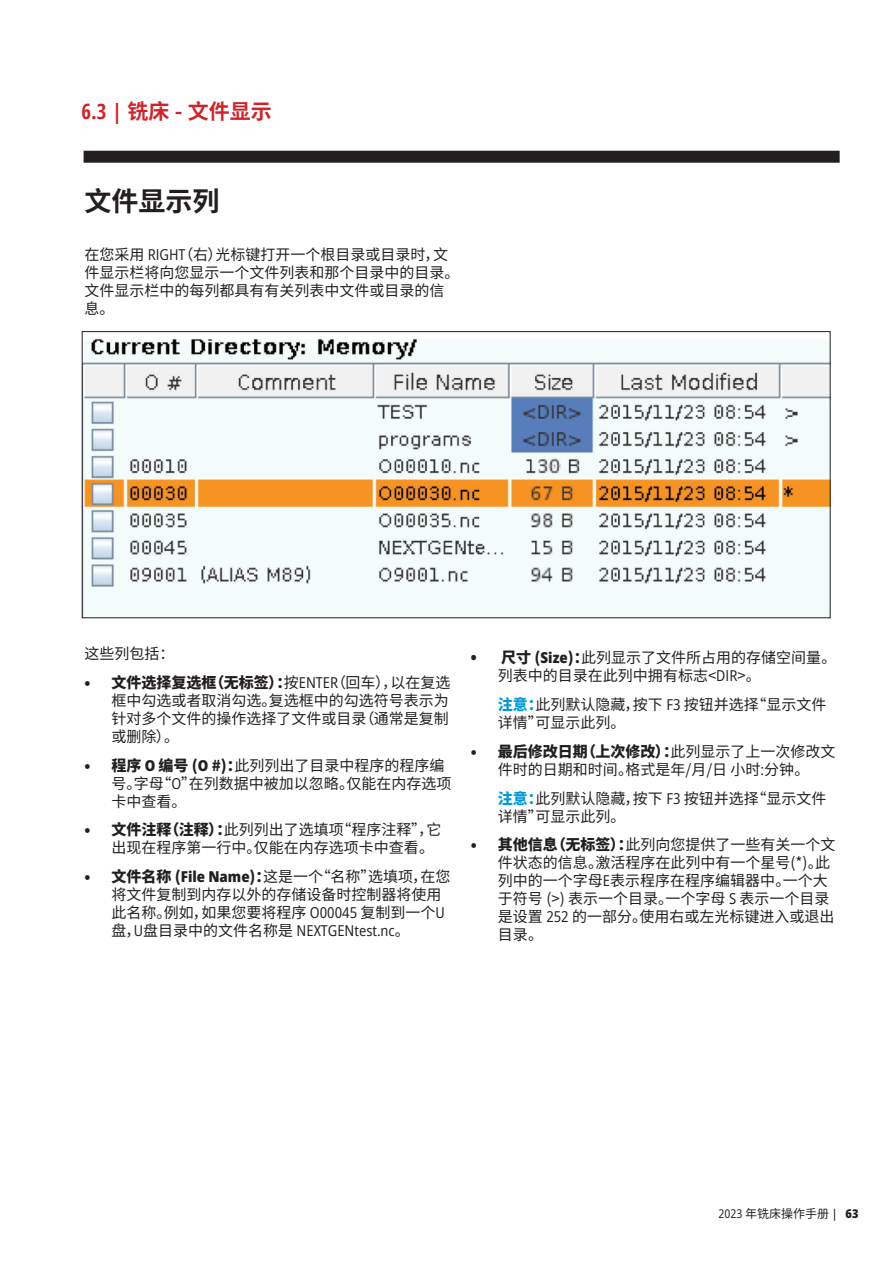
<style>
.page{position:relative;width:893px;height:1263px;background:#fff}
.page>*{position:absolute;margin:0;border:0;box-sizing:border-box;transform-origin:0 0}
.t1{font:700 27px "Noto Sans CJ Ksc";color:#231f20}
.t2{font:700 21px "Noto Sans CJ Ksc";color:#d1232a}
.t3{font:15px/18px "Noto Sans CJ Ksc";color:#231f20}
.t4{font:semi-condensed 15px "Open Sans";color:#231f20}
.t5{font:12px "Noto Sans CJ Ksc";color:#231f20}
.s1{font-family:"Open Sans";font-stretch:condensed}
.s2{font-family:"Open Sans";font-stretch:semi-condensed}
.s3{font-weight:900}
.s4{font-family:"Open Sans";font-weight:800;font-stretch:semi-condensed}
.s5{font-family:"Noto Sans CJ Ksc";font-stretch:normal}
.s6{font-weight:900;color:#0099da}
.s7{font-family:"Open Sans";font-weight:500;font-stretch:semi-condensed}
</style>
<div class="page">
<div style="left:84px;top:151px;width:756px;height:12px;background:#231f20"></div>
<img style="left:84px;top:339px;width:744px;height:277px">
<h2 class="t2" style="left:81px;top:99px;width:192px"><span class="s1">6.3 |</span> 铣床 - 文件显示</h2>
<h1 class="t1" style="left:84px;top:185px;width:136px">文件显示列</h1>
<p class="t3" style="left:84px;top:246px;width:377px">在您采用 <span class="s2">RIGHT</span>（右）光标键打开一个根目录或目录时，文件显示栏将向您显示一个文件列表和那个目录中的目录。文件显示栏中的每列都具有有关列表中文件或目录的信息。</p>
<p class="t3" style="left:84px;top:645px;width:91px">这些列包括：</p>
<p class="t3" style="left:111px;top:674px;width:341px;text-align:justify;text-indent:-27px"><span class="s3">• 文件选择复选框（无标签）：</span>按<span class="s2">ENTER</span>（回车），以在复选框中勾选或者取消勾选。复选框中的勾选符号表示为针对多个文件的操作选择了文件或目录（通常是复制或删除）。</p>
<p class="t3" style="left:111px;top:756px;width:341px;text-indent:-27px"><span class="s3">• 程序</span> <span class="s4">O</span> <span class="s3">编号 (</span><span class="s4">O</span> <span class="s3">#)：</span>此列列出了目录中程序的程序编号。字母“<span class="s2">O</span>”在列数据中被加以忽略。仅能在内存选项卡中查看。</p>
<p class="t3" style="left:111px;top:821px;width:332px;text-indent:-27px"><span class="s3">• 文件注释（注释）：</span>此列列出了选填项“程序注释”，它出现在程序第一行中。仅能在内存选项卡中查看。</p>
<p class="t3" style="left:111px;top:868px;width:341px;text-indent:-27px"><span class="s3">• 文件名称 (</span><span class="s4">File Name</span><span class="s3">)：</span>这是一个“名称”选填项，在您将文件复制到内存以外的存储设备时控制器将使用此名称。例如，如果您要将程序 <span class="s2">O00045</span> 复制到一个<span class="s2">U</span></p>
<p class="t4" style="left:111px;top:920px;width:300px"><span class="s5">盘，</span>U<span class="s5">盘目录中的文件名称是</span> NEXTGENtest.nc<span class="s5">。</span></p>
<p class="t3" style="left:498px;top:649px;width:340px;text-indent:-27px"><span class="s4">•</span> <span class="s3">尺寸 (</span><span class="s4">Size</span><span class="s3">)：</span>此列显示了文件所占用的存储空间量。列表中的目录在此列中拥有标志&lt;<span class="s2">DIR</span>&gt;。</p>
<p class="t3" style="left:498px;top:696px;width:330px"><span class="s6">注意：</span>此列默认隐藏，按下 <span class="s2">F3</span> 按钮并选择“显示文件详情”可显示此列。</p>
<p class="t3" style="left:471px;top:742px;width:366px;text-align:center"><span class="s3">• 最后修改日期（上次修改）：</span>此列显示了上一次修改文件时的日期和时间。格式是年/月/日小时<span class="s2">:</span>分钟。</p>
<p class="t3" style="left:498px;top:789px;width:330px"><span class="s6">注意：</span>此列默认隐藏，按下 <span class="s2">F3</span> 按钮并选择“显示文件详情”可显示此列。</p>
<p class="t3" style="left:498px;top:836px;width:339px;text-indent:-27px"><span class="s3">• 其他信息（无标签）：</span>此列向您提供了一些有关一个文件状态的信息。激活程序在此列中有一个星号(*)。此列中的一个字母<span class="s2">E</span>表示程序在程序编辑器中。一个大于符号 (&gt;) 表示一个目录。一个字母 <span class="s2">S</span> 表示一个目录是设置 <span class="s2">252</span> 的一部分。使用右或左光标键进入或退出目录。</p>
<p class="t5" style="left:719px;top:1206px;width:141px"><span class="s2">2023</span> 年铣床操作手册 <span class="s7">|</span> <span class="s4">63</span></p>
</div>
